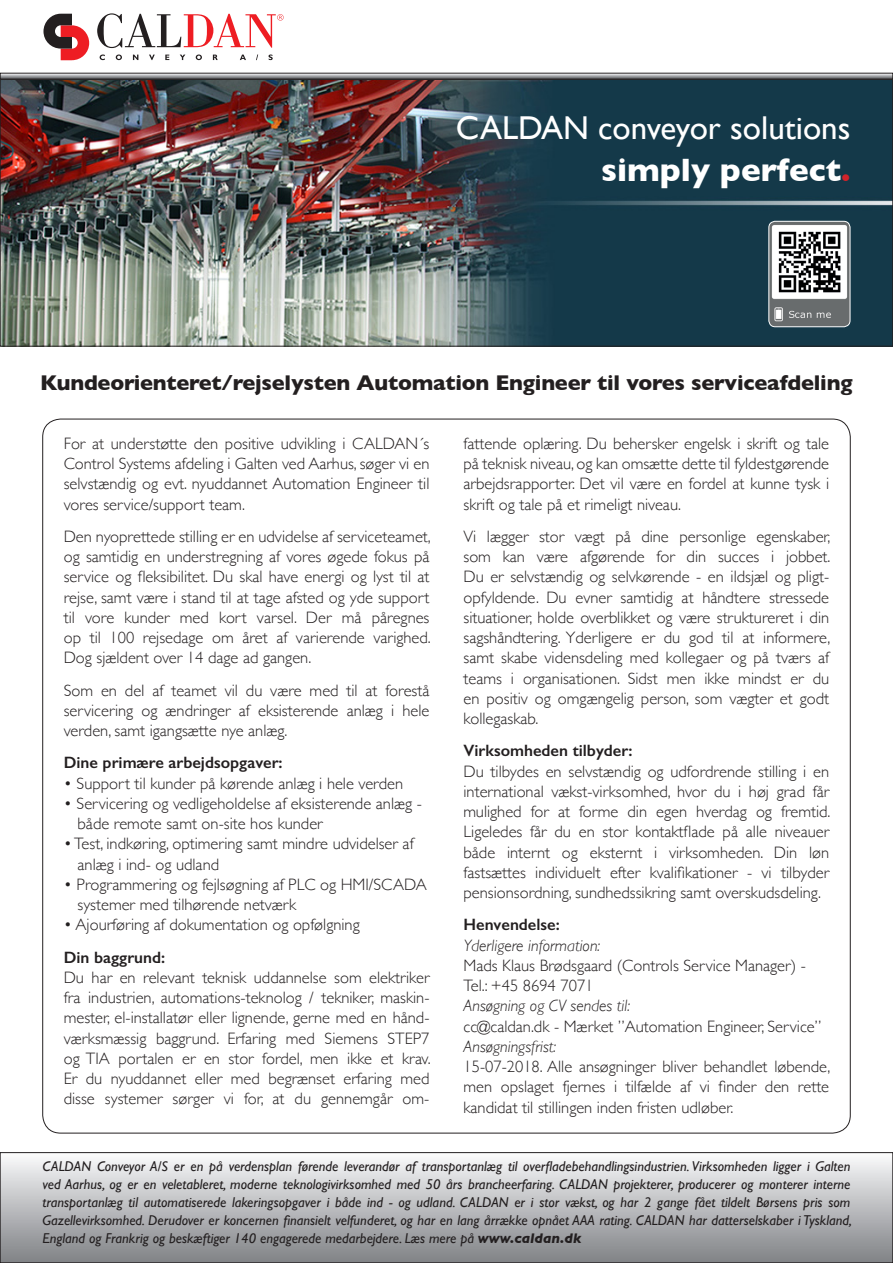
<style>
.page{position:relative;width:893px;height:1263px;background:#fff}
.page>*{position:absolute;margin:0;border:0;box-sizing:border-box;transform-origin:0 0}
.rubrik{font:33px/42px "Gill Sans";color:#fff;text-align:right}
.rubrik-2{font:700 21.75px "Gill Sans";letter-spacing:-.01em;color:#231f20}
.txt{font:300 16.5px/20.2px "Gill Sans";color:#231f20;text-align:justify}
.txt-2{font:600 16.5px "Gill Sans";color:#231f20}
.txt-3{font:italic 300 16.5px "Gill Sans";color:#231f20}
.txt-4{font:italic 14.25px/18px "Gill Sans";color:#231f20;text-align:justify}
.s1{font-weight:700}
.s2{font-weight:700;color:#d1232a}
.s3{font-style:italic}
</style>
<div class="page">
<img style="left:2px;top:80px;width:889px;height:264px">
<svg style="left:100px;top:55px;width:5px;height:5px"></svg>
<svg style="left:116px;top:55px;width:6px;height:5px"></svg>
<svg style="left:133px;top:55px;width:5px;height:5px"></svg>
<svg style="left:149px;top:55px;width:6px;height:5px"></svg>
<svg style="left:165px;top:55px;width:4px;height:5px"></svg>
<svg style="left:180px;top:55px;width:5px;height:5px"></svg>
<svg style="left:196px;top:55px;width:6px;height:5px"></svg>
<svg style="left:213px;top:55px;width:5px;height:5px"></svg>
<svg style="left:240px;top:55px;width:6px;height:5px"></svg>
<svg style="left:269px;top:55px;width:4px;height:5px"></svg>
<svg style="left:43px;top:14px;width:46px;height:46px"></svg>
<svg style="left:97px;top:13px;width:187px;height:35px"></svg>
<svg style="left:2px;top:75px;width:889px;height:2px"></svg>
<div style="left:0;top:73px;width:893px;height:6px;border:1px solid #231f20"></div>
<div style="left:0;top:1152px;width:893px;height:111px;background:linear-gradient(to bottom,#fbfbfc,#7f8185)"></div>
<div style="left:0;top:1152px;width:893px;height:111px;border:1px solid #231f20"></div>
<img style="left:769px;top:221px;width:81px;height:106px">
<div style="left:768px;top:221px;width:82px;height:106px;border:1px solid #fff;border-radius:6px"></div>
<p class="rubrik" style="left:456px;top:106px;width:396px">CALDAN conveyor solutions <span class="s1">simply perfect</span><span class="s2">.</span></p>
<p class="rubrik-2" style="left:40px;top:365px;width:814px">Kundeorienteret/rejselysten Automation Engineer til vores serviceafdeling</p>
<p class="txt" style="left:64px;top:433px;width:367px">For at understøtte den positive udvikling i CALDAN´s Control Systems afdeling i Galten ved Aarhus, søger vi en selvstændig og evt. nyuddannet Automation Engineer til vores service/support team.</p>
<p class="txt" style="left:64px;top:526px;width:369px">Den nyoprettede stilling er en udvidelse af serviceteamet, og samtidig en understregning af vores øgede fokus på service og fleksibilitet. Du skal have energi og lyst til at rejse, samt være i stand til at tage afsted og yde support til vore kunder med kort varsel. Der må påregnes op til 100 rejsedage om året af varierende varighed.<br>Dog sjældent over 14 dage ad gangen.</p>
<p class="txt" style="left:64px;top:679px;width:367px">Som en deI af teamet vil du være med til at forestå servicering og ændringer af eksisterende anlæg i hele verden, samt igangsætte nye anlæg.</p>
<p class="txt-2" style="left:64px;top:753px;width:220px">Dine primære arbejdsopgaver:</p>
<p class="txt" style="left:64px;top:772px;width:341px">• Support til kunder på kørende anlæg i hele verden</p>
<p class="txt" style="left:64px;top:793px;width:360px">• Servicering og vedligeholdelse af eksisterende anlæg -</p>
<p class="txt" style="left:78px;top:813px;width:247px">både remote samt on-site hos kunder</p>
<p class="txt" style="left:64px;top:833px;width:351px">• Test, indkøring, optimering samt mindre udvidelser af</p>
<p class="txt" style="left:78px;top:853px;width:143px">anlæg i ind- og udland</p>
<p class="txt" style="left:64px;top:874px;width:364px">• Programmering og fejlsøgning af PLC og HMI/SCADA</p>
<p class="txt" style="left:78px;top:894px;width:220px">systemer med tilhørende netværk</p>
<p class="txt" style="left:64px;top:914px;width:297px">• Ajourføring af dokumentation og opfølgning</p>
<p class="txt-2" style="left:64px;top:947px;width:103px">Din baggrund:</p>
<p class="txt" style="left:64px;top:967px;width:368px">Du har en relevant teknisk uddannelse som elektriker fra industrien, automations-teknolog / tekniker, maskin&shy;mester, el-installatør eller lignende, gerne med en hånd&shy;værksmæssig baggrund. Erfaring med Siemens STEP7 og TIA portalen er en stor fordel, men ikke et krav.<br>Er du nyuddannet eller med begrænset erfaring med disse systemer sørger vi for, at du gennemgår om-</p>
<p class="txt" style="left:463px;top:433px;width:367px">fattende oplæring. Du behersker engelsk i skrift og tale på teknisk niveau, og kan omsætte dette til fyldestgørende arbejdsrapporter. Det vil være en fordel at kunne tysk i skrift og tale på et rimeligt niveau.</p>
<p class="txt" style="left:463px;top:526px;width:369px">Vi lægger stor vægt på dine personlige egenskaber, som kan være afgørende for din succes i jobbet.<br>Du er selvstændig og selvkørende - en ildsjæl og pligt&shy;opfyldende. Du evner samtidig at håndtere stressede situationer, holde overblikket og være struktureret i din sagshåndtering. Yderligere er du god til at informere, samt skabe vidensdeling med kollegaer og på tværs af teams i organisationen. Sidst men ikke mindst er du en positiv og omgængelig person, som vægter et godt kollegaskab.</p>
<p class="txt-2" style="left:463px;top:741px;width:170px">Virksomheden tilbyder:</p>
<p class="txt" style="left:463px;top:760px;width:369px">Du tilbydes en selvstændig og udfordrende stilling i en international vækst-virksomhed, hvor du i høj grad får mulighed for at forme din egen hverdag og fremtid.<br>Ligeledes får du en stor kontaktflade på alle niveauer både internt og eksternt i virksomheden. Din løn fastsættes individuelt efter kvalifikationer - vi tilbyder pensionsordning, sundhedssikring samt overskudsdeling.</p>
<p class="txt-2" style="left:463px;top:915px;width:98px">Henvendelse:</p>
<p class="txt-3" style="left:463px;top:936px;width:138px">Yderligere information:</p>
<p class="txt" style="left:463px;top:955px;width:344px">Mads Klaus Brødsgaard (Controls Service Manager) -</p>
<p class="txt" style="left:463px;top:975px;width:131px">Tel.: +45 8694 7071</p>
<p class="txt-3" style="left:463px;top:997px;width:168px">Ansøgning og CV sendes til:</p>
<p class="txt" style="left:463px;top:1015px;width:359px">cc@caldan.dk - Mærket ”Automation Engineer, Service”</p>
<p class="txt" style="left:463px;top:1036px;width:368px;text-align:left"><span class="s3">Ansøgningsfrist:<br></span>15-07-2018. Alle ansøgninger bliver behandlet løbende, men opslaget fjernes i tilfælde af vi finder den rette kandidat til stillingen inden fristen udløber.</p>
<p class="txt-4" style="left:43px;top:1157px;width:811px">CALDAN Conveyor A/S er en på verdensplan førende leverandør af transportanlæg til overfladebehandlingsindustrien. Virksomheden ligger i Galten ved Aarhus, og er en veletableret, moderne teknologivirksomhed med 50 års brancheerfaring. CALDAN projekterer, producerer og monterer interne transportanlæg til automatiserede lakeringsopgaver i både ind - og udland. CALDAN er i stor vækst, og har 2 gange fået tildelt Børsens pris som Gazellevirksomhed. Derudover er koncernen finansielt velfunderet, og har en lang årrække opnået AAA rating. CALDAN har datterselskaber i Tyskland, England og Frankrig og beskæftiger 140 engagerede medarbejdere. Læs mere på <span class="s1">www.caldan.dk</span></p>
</div>
